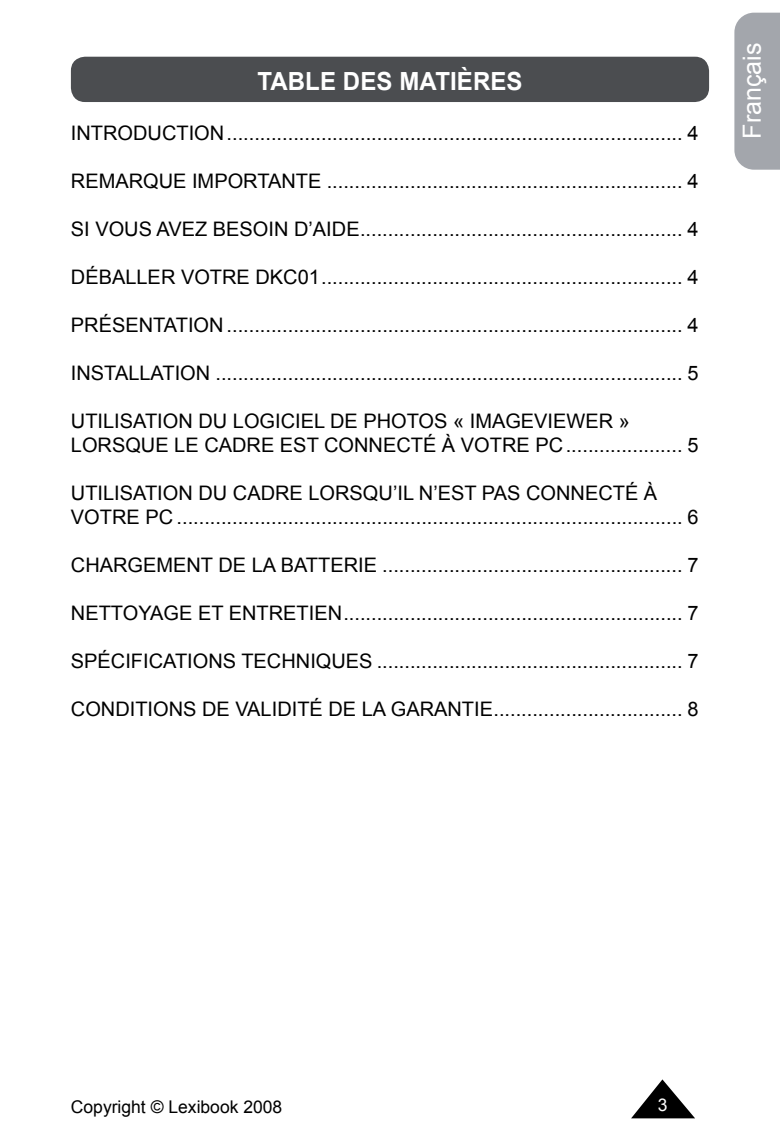
<style>
.page{position:relative;width:780px;height:1134px;background:#fff}
.page>*{position:absolute;margin:0;border:0;box-sizing:border-box;transform-origin:0 0}
.t1{font:700 25px "Arial";letter-spacing:.005em;color:#fff;scale:.96 1}
.t2{font:25px "Arial";color:#fff}
.t3{font:20px/24px "Arial";color:#000}
.t4{font:17.5px "Arial";color:#000}
</style>
<div class="page">
<div style="left:734px;top:13px;width:46px;height:157px;background:#a3a6ac"></div>
<div style="left:71px;top:57px;width:638px;height:45px;background:#4b4d50;border-radius:14px"></div>
<svg style="left:631px;top:1079px;width:64px;height:39px"></svg>
<p class="t1" style="left:257px;top:67px;width:278px">TABLE DES MATIÈRES</p>
<p class="t3" style="left:71px;top:121px;width:629px">INTRODUCTION.................................................................................. 4</p>
<p class="t3" style="left:71px;top:169px;width:629px">REMARQUE IMPORTANTE ................................................................ 4</p>
<p class="t3" style="left:71px;top:217px;width:629px">SI VOUS AVEZ BESOIN D’AIDE.......................................................... 4</p>
<p class="t3" style="left:71px;top:265px;width:629px">DÉBALLER VOTRE DKC01................................................................. 4</p>
<p class="t3" style="left:71px;top:313px;width:629px">PRÉSENTATION .................................................................................. 4</p>
<p class="t3" style="left:71px;top:361px;width:629px">INSTALLATION .................................................................................... 5</p>
<p class="t3" style="left:71px;top:409px;width:629px">UTILISATION DU LOGICIEL DE PHOTOS « IMAGEVIEWER »<br>LORSQUE LE CADRE EST CONNECTÉ À VOTRE PC..................... 5</p>
<p class="t3" style="left:71px;top:481px;width:629px">UTILISATION DU CADRE LORSQU’IL N’EST PAS CONNECTÉ À<br>VOTRE PC ........................................................................................... 6</p>
<p class="t3" style="left:71px;top:553px;width:629px">CHARGEMENT DE LA BATTERIE ...................................................... 7</p>
<p class="t3" style="left:71px;top:601px;width:629px">NETTOYAGE ET ENTRETIEN............................................................. 7</p>
<p class="t3" style="left:71px;top:649px;width:629px">SPÉCIFICATIONS TECHNIQUES ....................................................... 7</p>
<p class="t3" style="left:71px;top:697px;width:629px">CONDITIONS DE VALIDITÉ DE LA GARANTIE.................................. 8</p>
<p class="t2" style="left:738px;top:139px;width:97px;rotate:-90deg">Français</p>
<p class="t4" style="left:71px;top:1097px;width:213px">Copyright © Lexibook 2008</p>
</div>
